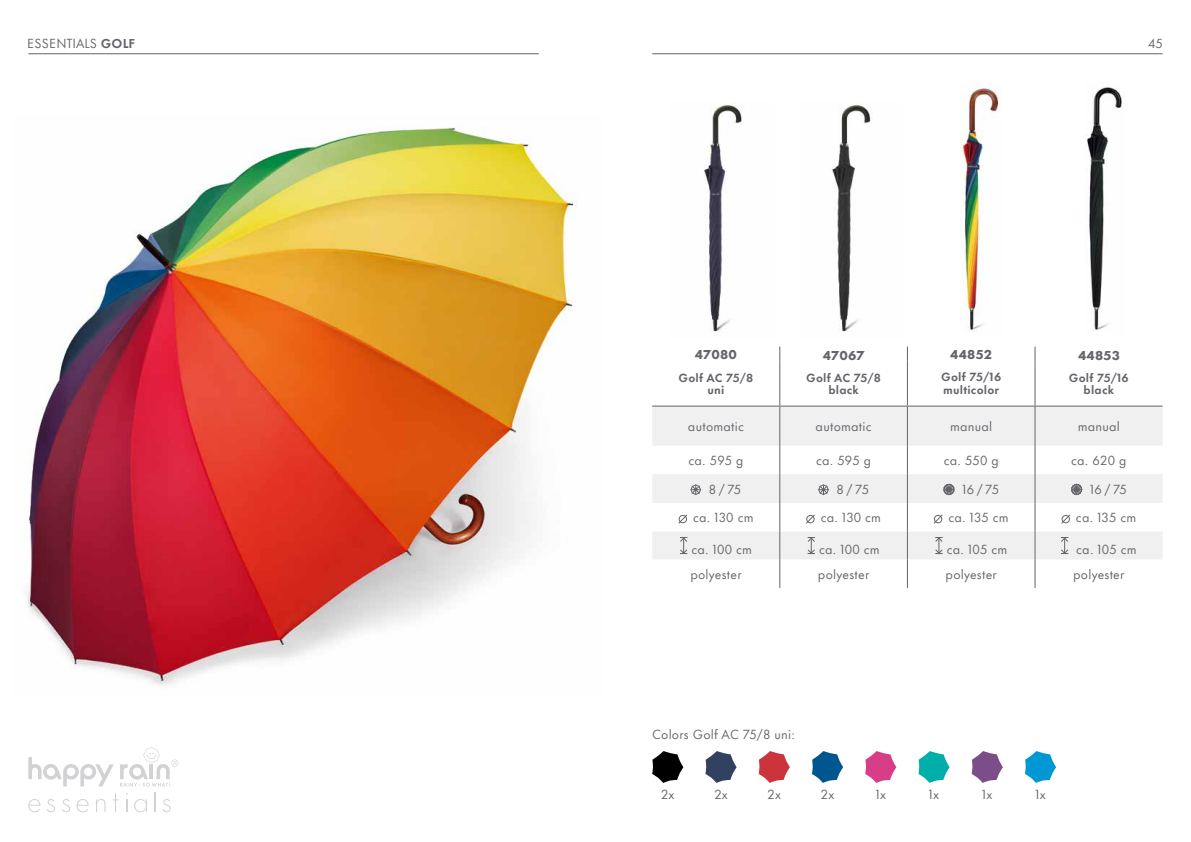
<style>
.page{position:relative;width:1191px;height:842px;background:#fff}
.page>*{position:absolute;margin:0;border:0;box-sizing:border-box;transform-origin:0 0}
.t1{font:12px "Futura Now Text";letter-spacing:.02em;color:#65646a}
.t2{font:800 12px "Futura Now Text";letter-spacing:.02em;color:#65646a}
.t3{font:700 11px/12px "Futura Now Text";letter-spacing:.02em;color:#65646a;text-align:center}
.s1{font-weight:700}
</style>
<div class="page">
<img style="left:25px;top:127px;width:553px;height:559px">
<img style="left:704px;top:104px;width:38px;height:228px">
<img style="left:831px;top:104px;width:41px;height:228px">
<img style="left:960px;top:88px;width:40px;height:244px">
<img style="left:1086px;top:86px;width:36px;height:244px">
<hr style="left:28px;top:54px;width:511px;height:1px;background:#65646a">
<hr style="left:652px;top:54px;width:510px;height:1px;background:#65646a">
<svg style="left:28px;top:757px;width:86px;height:29px"></svg>
<svg style="left:120px;top:747px;width:58px;height:39px"></svg>
<svg style="left:28px;top:799px;width:12px;height:13px"></svg>
<svg style="left:47px;top:799px;width:8px;height:13px"></svg>
<svg style="left:62px;top:799px;width:8px;height:13px"></svg>
<svg style="left:77px;top:799px;width:12px;height:13px"></svg>
<svg style="left:96px;top:799px;width:10px;height:13px"></svg>
<svg style="left:113px;top:793px;width:5px;height:19px"></svg>
<svg style="left:134px;top:799px;width:13px;height:13px"></svg>
<svg style="left:155px;top:793px;width:1px;height:19px"></svg>
<svg style="left:126px;top:793px;width:2px;height:19px"></svg>
<svg style="left:162px;top:799px;width:9px;height:13px"></svg>
<div style="left:652px;top:407px;width:510px;height:39px;background:#f0f0f1"></div>
<svg style="left:652px;top:446px;width:510px;height:142px"></svg>
<svg style="left:779px;top:347px;width:1px;height:14px"></svg>
<hr style="left:779px;top:361px;width:1px;height:45px;background:#65646a">
<hr style="left:652px;top:406px;width:128px;height:1px;background:#65646a">
<hr style="left:780px;top:406px;width:127px;height:1px;background:#65646a">
<svg style="left:907px;top:347px;width:1px;height:14px"></svg>
<svg style="left:1034px;top:347px;width:1px;height:14px"></svg>
<hr style="left:907px;top:361px;width:1px;height:45px;background:#65646a">
<hr style="left:907px;top:406px;width:128px;height:1px;background:#65646a">
<hr style="left:1034px;top:361px;width:1px;height:45px;background:#65646a">
<hr style="left:1035px;top:406px;width:127px;height:1px;background:#65646a">
<hr style="left:907px;top:407px;width:1px;height:39px;background:#65646a">
<svg style="left:907px;top:446px;width:1px;height:142px"></svg>
<hr style="left:1034px;top:407px;width:1px;height:39px;background:#65646a">
<svg style="left:1034px;top:446px;width:1px;height:142px"></svg>
<hr style="left:779px;top:407px;width:1px;height:39px;background:#65646a">
<svg style="left:779px;top:446px;width:1px;height:142px"></svg>
<svg style="left:690px;top:485px;width:11px;height:10px"></svg>
<svg style="left:818px;top:485px;width:11px;height:10px"></svg>
<svg style="left:943px;top:482px;width:11px;height:15px"></svg>
<svg style="left:1070px;top:482px;width:12px;height:15px"></svg>
<svg style="left:678px;top:514px;width:9px;height:10px"></svg>
<svg style="left:805px;top:514px;width:10px;height:10px"></svg>
<svg style="left:933px;top:514px;width:10px;height:10px"></svg>
<svg style="left:1060px;top:514px;width:10px;height:10px"></svg>
<svg style="left:679px;top:537px;width:8px;height:17px"></svg>
<svg style="left:807px;top:537px;width:8px;height:17px"></svg>
<svg style="left:935px;top:537px;width:8px;height:17px"></svg>
<svg style="left:1060px;top:537px;width:8px;height:17px"></svg>
<svg style="left:971px;top:751px;width:32px;height:32px"></svg>
<svg style="left:1025px;top:751px;width:31px;height:32px"></svg>
<svg style="left:652px;top:751px;width:31px;height:32px"></svg>
<svg style="left:705px;top:751px;width:31px;height:32px"></svg>
<svg style="left:758px;top:751px;width:32px;height:32px"></svg>
<svg style="left:812px;top:751px;width:31px;height:32px"></svg>
<svg style="left:865px;top:751px;width:31px;height:32px"></svg>
<svg style="left:918px;top:751px;width:31px;height:32px"></svg>
<p class="t1" style="left:27px;top:34px;width:110px">ESSENTIALS <span class="s1">GOLF</span></p>
<p class="t1" style="left:1148px;top:34px;width:16px">45</p>
<p class="t2" style="left:695px;top:344px;width:44px">47080</p>
<p class="t2" style="left:823px;top:345px;width:43px">47067</p>
<p class="t2" style="left:950px;top:344px;width:43px">44852</p>
<p class="t2" style="left:1078px;top:345px;width:43px">44853</p>
<p class="t3" style="left:678px;top:371px;width:76px">Golf AC 75/8 uni</p>
<p class="t3" style="left:806px;top:371px;width:76px">Golf AC 75/8 black</p>
<p class="t3" style="left:941px;top:370px;width:61px;line-height:13px;text-align:left">Golf 75/16 multicolor</p>
<p class="t3" style="left:1068px;top:371px;width:61px">Golf 75/16 black</p>
<p class="t1" style="left:688px;top:417px;width:58px">automatic</p>
<p class="t1" style="left:815px;top:417px;width:58px">automatic</p>
<p class="t1" style="left:950px;top:417px;width:44px">manual</p>
<p class="t1" style="left:1077px;top:417px;width:44px">manual</p>
<p class="t1" style="left:688px;top:451px;width:57px">ca. 595 g</p>
<p class="t1" style="left:816px;top:451px;width:57px">ca. 595 g</p>
<p class="t1" style="left:943px;top:451px;width:57px">ca. 550 g</p>
<p class="t1" style="left:1071px;top:451px;width:57px">ca. 620 g</p>
<p class="t1" style="left:709px;top:479px;width:34px">8 / 75</p>
<p class="t1" style="left:836px;top:479px;width:34px">8 / 75</p>
<p class="t1" style="left:962px;top:479px;width:38px">16 / 75</p>
<p class="t1" style="left:1090px;top:479px;width:38px">16 / 75</p>
<p class="t1" style="left:693px;top:508px;width:62px">ca. 130 cm</p>
<p class="t1" style="left:820px;top:508px;width:62px">ca. 130 cm</p>
<p class="t1" style="left:948px;top:508px;width:62px">ca. 135 cm</p>
<p class="t1" style="left:1076px;top:508px;width:62px">ca. 135 cm</p>
<p class="t1" style="left:691px;top:540px;width:62px">ca. 100 cm</p>
<p class="t1" style="left:819px;top:540px;width:62px">ca. 100 cm</p>
<p class="t1" style="left:946px;top:540px;width:62px">ca. 105 cm</p>
<p class="t1" style="left:1076px;top:540px;width:62px">ca. 105 cm</p>
<p class="t1" style="left:690px;top:565px;width:53px">polyester</p>
<p class="t1" style="left:818px;top:565px;width:53px">polyester</p>
<p class="t1" style="left:945px;top:565px;width:53px">polyester</p>
<p class="t1" style="left:1073px;top:565px;width:53px">polyester</p>
<p class="t1" style="left:652px;top:725px;width:144px">Colors Golf AC 75/8 uni:</p>
<p class="t1" style="left:661px;top:785px;width:15px">2x</p>
<p class="t1" style="left:714px;top:785px;width:15px">2x</p>
<p class="t1" style="left:767px;top:785px;width:15px">2x</p>
<p class="t1" style="left:821px;top:785px;width:15px">2x</p>
<p class="t1" style="left:875px;top:785px;width:12px">1x</p>
<p class="t1" style="left:929px;top:785px;width:12px">1x</p>
<p class="t1" style="left:982px;top:785px;width:12px">1x</p>
<p class="t1" style="left:1035px;top:785px;width:12px">1x</p>
</div>
